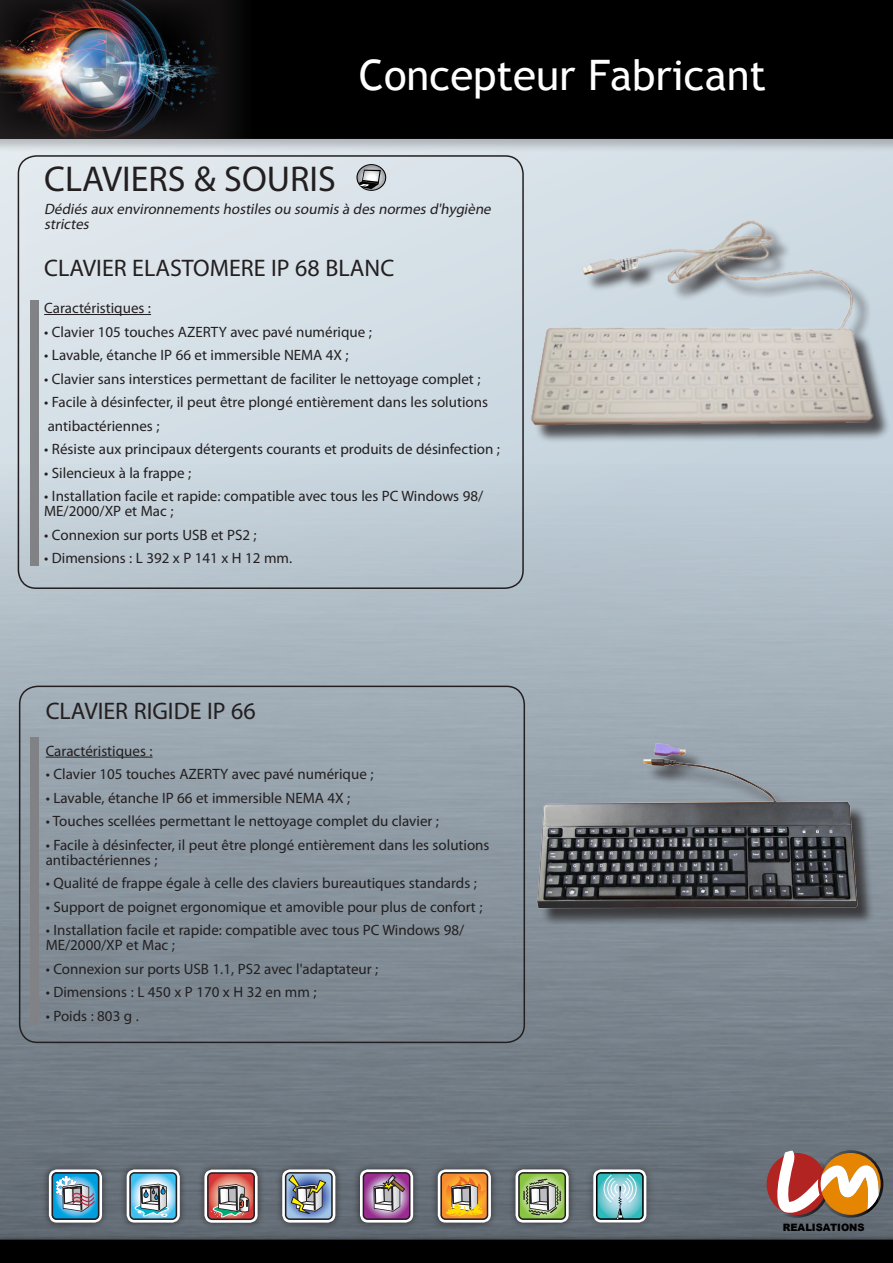
<style>
.page{position:relative;width:893px;height:1263px;background:#fff}
.page>*{position:absolute;margin:0;border:0;box-sizing:border-box;transform-origin:0 0}
.t1{font:42px "Myriad Pro";color:#fff}
.t2{font:42px "Trebuchet MS";color:#fff}
.Normal_e{font:36px "Myriad Pro";color:#231f20}
.Normal_e-2{font:24px "Myriad Pro";color:#231f20}
.Normal_e-3{font:15px/15px "Myriad Pro";color:#231f20}
.Normal_e-4{font:italic 15px/15px "Myriad Pro";color:#231f20}
.t3{font:900 10.2px "Arial";color:#000}
</style>
<div class="page">
<div style="left:0;top:0;width:893px;height:1240px;background:#d6e0e7"></div>
<img style="left:0;top:463px;width:893px;height:770px">
<div style="left:0;top:0;width:893px;height:153px;background:#231f20;opacity:.25"></div>
<div style="left:0;top:1233px;width:893px;height:30px;background:#231f20;opacity:.25"></div>
<img style="left:0;top:0;width:148px;height:139px">
<svg style="left:148px;top:0;width:745px;height:139px;background:#020203"></svg>
<div style="left:0;top:1239px;width:893px;height:24px;background:#000"></div>
<svg style="left:764px;top:1150px;width:119px;height:68px;background:#b8876d"></svg>
<div style="left:42px;top:1162px;width:67px;height:67px;background:#231f20;opacity:.75"></div>
<div style="left:49px;top:1169px;width:53px;height:53px;background:#fff;border-radius:8px"></div>
<svg style="left:51px;top:1171px;width:49px;height:50px;background:#669cb9"></svg>
<div style="left:119px;top:1162px;width:68px;height:67px;background:#231f20;opacity:.75"></div>
<div style="left:127px;top:1169px;width:53px;height:53px;background:#fff;border-radius:8px"></div>
<svg style="left:127px;top:1171px;width:51px;height:50px;background:#86b2c3"></svg>
<div style="left:275px;top:1162px;width:67px;height:67px;background:#231f20;opacity:.75"></div>
<div style="left:282px;top:1169px;width:53px;height:53px;background:#fff;border-radius:8px"></div>
<svg style="left:284px;top:1171px;width:49px;height:50px;background:#8a98a2"></svg>
<div style="left:353px;top:1162px;width:67px;height:67px;background:#231f20;opacity:.75"></div>
<div style="left:360px;top:1169px;width:53px;height:53px;background:#fff;border-radius:8px"></div>
<svg style="left:362px;top:1171px;width:49px;height:50px;background:#9c7397"></svg>
<div style="left:430px;top:1162px;width:68px;height:67px;background:#231f20;opacity:.75"></div>
<div style="left:438px;top:1169px;width:53px;height:53px;background:#fff;border-radius:8px"></div>
<svg style="left:440px;top:1171px;width:49px;height:50px;background:#cb9854"></svg>
<div style="left:508px;top:1162px;width:68px;height:67px;background:#231f20;opacity:.75"></div>
<div style="left:515px;top:1169px;width:54px;height:53px;background:#fff;border-radius:8px"></div>
<svg style="left:517px;top:1171px;width:50px;height:50px;background:#93a877"></svg>
<div style="left:584px;top:1160px;width:72px;height:72px;background:#231f20;opacity:.5"></div>
<div style="left:593px;top:1169px;width:53px;height:53px;background:#fff;border-radius:8px"></div>
<svg style="left:595px;top:1171px;width:49px;height:49px;background:#78b7bc"></svg>
<div style="left:18px;top:155px;width:506px;height:434px;border:2px solid #231f20;border-radius:18px"></div>
<hr style="left:46px;top:757px;width:107px;height:1px;background:#231f20">
<div style="left:30px;top:301px;width:8px;height:265px;background:#808285"></div>
<div style="left:197px;top:1162px;width:68px;height:68px;background:#231f20;opacity:.75"></div>
<div style="left:204px;top:1169px;width:54px;height:54px;background:#fff;border-radius:8px"></div>
<svg style="left:204px;top:1171px;width:52px;height:50px"></svg>
<div style="left:19px;top:686px;width:506px;height:357px;border:2px solid #231f20;border-radius:18px"></div>
<div style="left:30px;top:738px;width:8px;height:288px;background:#808285"></div>
<div style="left:540px;top:747px;width:335px;height:179px;background:#231f20;opacity:.75"></div>
<img style="left:524px;top:735px;width:340px;height:199px">
<hr style="left:44px;top:314px;width:107px;height:1px;background:#231f20">
<div style="left:534px;top:224px;width:357px;height:220px;background:#231f20;opacity:.75"></div>
<img style="left:504px;top:218px;width:376px;height:229px">
<div style="left:356px;top:164px;width:30px;height:27px;border:1px solid #000;border-radius:50%"></div>
<svg style="left:357px;top:165px;width:29px;height:25px"></svg>
<p class="t2" style="left:359px;top:50px;width:409px">Concepteur Fabricant</p>
<h1 class="t1" style="left:349px;top:49px;width:378px">Concepteur Fabricant</h1>
<p class="Normal_e" style="left:44px;top:157px;width:293px">CLAVIERS &amp; SOURIS</p>
<p class="Normal_e-4" style="left:44px;top:202px;width:451px">Dédiés aux environnements hostiles ou soumis à des normes d'hygiène strictes</p>
<p class="Normal_e-2" style="left:44px;top:254px;width:352px">CLAVIER ELASTOMERE IP 68 BLANC</p>
<p class="Normal_e-3" style="left:44px;top:300px;width:108px">Caractéristiques :</p>
<p class="Normal_e-3" style="left:44px;top:324px;width:329px">• Clavier 105 touches AZERTY avec pavé numérique ;</p>
<p class="Normal_e-3" style="left:44px;top:347px;width:306px">• Lavable, étanche IP 66 et immersible NEMA 4X ;</p>
<p class="Normal_e-3" style="left:44px;top:371px;width:438px">• Clavier sans interstices permettant de faciliter le nettoyage complet ;</p>
<p class="Normal_e-3" style="left:44px;top:394px;width:445px">• Facile à désinfecter, il peut être plongé entièrement dans les solutions</p>
<p class="Normal_e-3" style="left:48px;top:418px;width:113px">antibactériennes ;</p>
<p class="Normal_e-3" style="left:44px;top:441px;width:457px">• Résiste aux principaux détergents courants et produits de désinfection ;</p>
<p class="Normal_e-3" style="left:44px;top:465px;width:149px">• Silencieux à la frappe ;</p>
<p class="Normal_e-3" style="left:44px;top:488px;width:441px">• Installation facile et rapide: compatible avec tous les PC Windows 98/<br>ME/2000/XP et Mac ;</p>
<p class="Normal_e-3" style="left:44px;top:527px;width:214px">• Connexion sur ports USB et PS2 ;</p>
<p class="Normal_e-3" style="left:44px;top:550px;width:249px">• Dimensions : L 392 x P 141 x H 12 mm.</p>
<p class="Normal_e-2" style="left:46px;top:696px;width:212px">CLAVIER RIGIDE IP 66</p>
<p class="Normal_e-3" style="left:46px;top:743px;width:108px">Caractéristiques :</p>
<p class="Normal_e-3" style="left:46px;top:766px;width:329px">• Clavier 105 touches AZERTY avec pavé numérique ;</p>
<p class="Normal_e-3" style="left:46px;top:790px;width:306px">• Lavable, étanche IP 66 et immersible NEMA 4X ;</p>
<p class="Normal_e-3" style="left:46px;top:813px;width:395px">• Touches scellées permettant le nettoyage complet du clavier ;</p>
<p class="Normal_e-3" style="left:46px;top:837px;width:445px">• Facile à désinfecter, il peut être plongé entièrement dans les solutions antibactériennes ;</p>
<p class="Normal_e-3" style="left:46px;top:875px;width:433px">• Qualité de frappe égale à celle des claviers bureautiques standards ;</p>
<p class="Normal_e-3" style="left:46px;top:899px;width:438px">• Support de poignet ergonomique et amovible pour plus de confort ;</p>
<p class="Normal_e-3" style="left:46px;top:922px;width:420px">• Installation facile et rapide: compatible avec tous PC Windows 98/<br>ME/2000/XP et Mac ;</p>
<p class="Normal_e-3" style="left:46px;top:961px;width:334px">• Connexion sur ports USB 1.1, PS2 avec l'adaptateur ;</p>
<p class="Normal_e-3" style="left:46px;top:984px;width:272px">• Dimensions : L 450 x P 170 x H 32 en mm ;</p>
<p class="Normal_e-3" style="left:46px;top:1008px;width:95px">• Poids : 803 g .</p>
<p class="t3" style="left:783px;top:1222px;width:83px">REALISATIONS</p>
</div>
